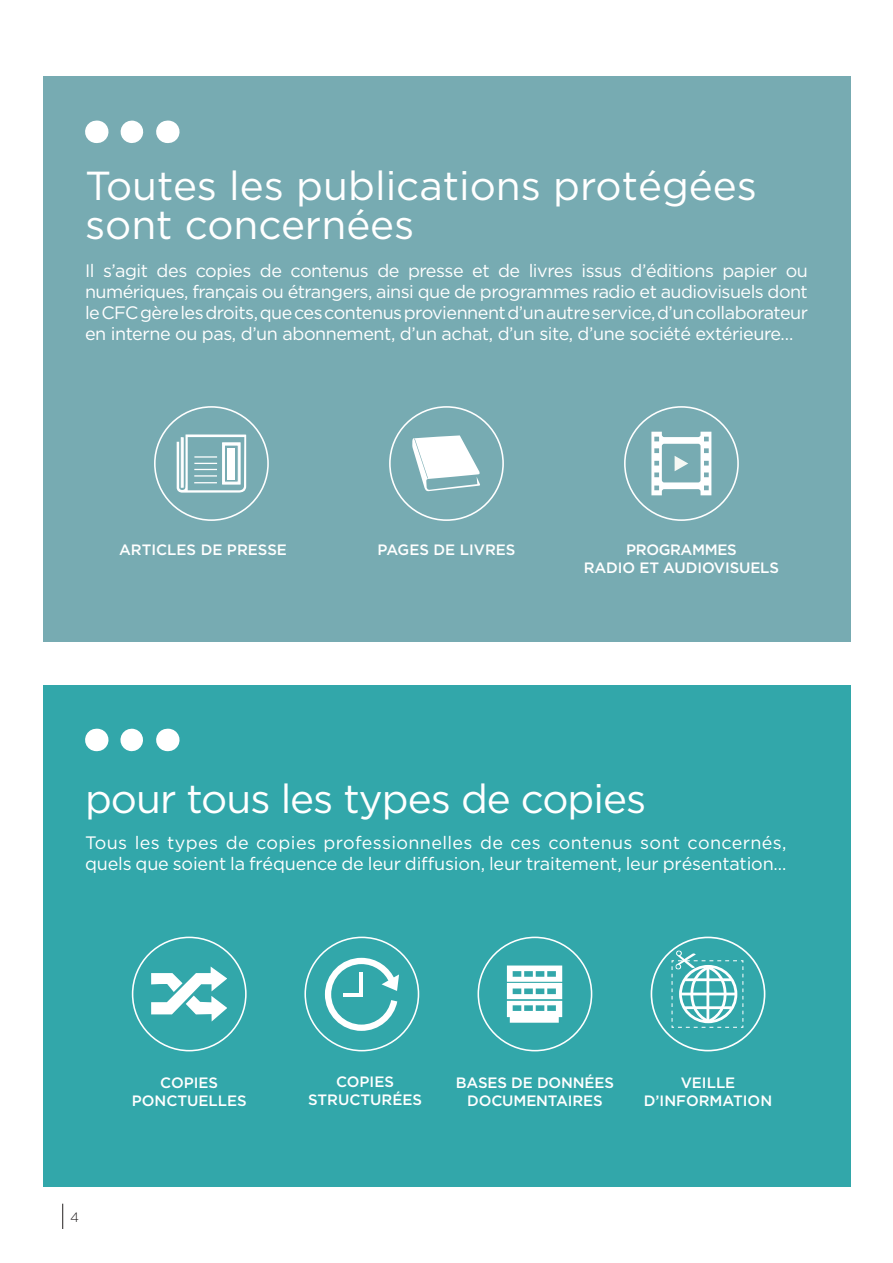
<style>
.page{position:relative;width:893px;height:1263px;background:#fff}
.page>*{position:absolute;margin:0;border:0;box-sizing:border-box;transform-origin:0 0}
.t1{font:40.5px/39px "Gotham";color:#fff}
.t2{font:40.5px "Gotham";letter-spacing:-.025em;color:#fff}
.t3{font:18px/21px "Gotham";letter-spacing:-.01em;color:#fff;text-align:justify}
.t4{font:500 15px/18px "Gotham";color:#fff;text-align:center}
.t5{font:300 13.5px "Gotham";color:#231f20}
</style>
<div class="page">
<svg style="left:62px;top:1204px;width:1px;height:25px"></svg>
<div style="left:43px;top:77px;width:807px;height:565px;background:#77abb2"></div>
<svg style="left:132px;top:121px;width:12px;height:22px"></svg>
<svg style="left:96px;top:121px;width:1px;height:22px"></svg>
<svg style="left:167px;top:121px;width:1px;height:22px"></svg>
<div style="left:624px;top:406px;width:115px;height:115px;border:2px solid #fff;border-radius:50%"></div>
<div style="left:389px;top:406px;width:115px;height:115px;border:2px solid #fff;border-radius:50%"></div>
<div style="left:154px;top:406px;width:115px;height:115px;border:2px solid #fff;border-radius:50%"></div>
<svg style="left:177px;top:434px;width:69px;height:59px"></svg>
<hr style="left:194px;top:456px;width:23px;height:2px;background:#fff">
<div style="left:227px;top:448px;width:8px;height:31px;background:#fff"></div>
<svg style="left:412px;top:435px;width:68px;height:57px"></svg>
<svg style="left:651px;top:432px;width:60px;height:63px"></svg>
<div style="left:43px;top:685px;width:807px;height:501px;background:#32a7aa"></div>
<svg style="left:120px;top:729px;width:12px;height:22px"></svg>
<svg style="left:167px;top:729px;width:1px;height:22px"></svg>
<svg style="left:96px;top:729px;width:1px;height:22px"></svg>
<div style="left:304px;top:936px;width:115px;height:115px;border:2px solid #fff;border-radius:50%"></div>
<div style="left:477px;top:936px;width:115px;height:115px;border:2px solid #fff;border-radius:50%"></div>
<div style="left:132px;top:936px;width:115px;height:115px;border:2px solid #fff;border-radius:50%"></div>
<img style="left:506px;top:965px;width:57px;height:58px">
<svg style="left:325px;top:957px;width:74px;height:74px"></svg>
<svg style="left:152px;top:966px;width:75px;height:55px"></svg>
<svg style="left:671px;top:950px;width:73px;height:78px"></svg>
<div style="left:651px;top:936px;width:114px;height:115px;border:2px solid #fff;border-radius:50%"></div>
<h1 class="t1" style="left:85px;top:165px;width:673px">Toutes les publications protégées sont concernées</h1>
<p class="t3" style="left:85px;top:260px;width:724px">Il s’agit des copies de contenus de presse et de livres issus d’éditions papier ou numériques, français ou étrangers, ainsi que de programmes radio et audiovisuels dont le CFC gère les droits, que ces contenus proviennent d’un autre service, d’un collaborateur en interne ou pas, d’un abonnement, d’un achat, d’un site, d’une société extérieure…</p>
<p class="t4" style="left:119px;top:540px;width:169px">ARTICLES DE PRESSE</p>
<p class="t4" style="left:584px;top:540px;width:197px">PROGRAMMES<br>RADIO ET AUDIOVISUELS</p>
<p class="t4" style="left:377px;top:540px;width:140px">PAGES DE LIVRES</p>
<h1 class="t2" style="left:85px;top:776px;width:563px">pour tous les types de copies</h1>
<p class="t3" style="left:85px;top:832px;width:703px">Tous les types de copies professionnelles de ces contenus sont concernés, quels que soient la fréquence de leur diffusion, leur traitement, leur présentation…</p>
<p class="t5" style="left:70px;top:1209px;width:10px">4</p>
<p class="t4" style="left:132px;top:1073px;width:116px">COPIES<br>PONCTUELLES</p>
<p class="t4" style="left:456px;top:1073px;width:160px">BASES DE DONNÉES<br>DOCUMENTAIRES</p>
<p class="t4" style="left:308px;top:1072px;width:115px">COPIES<br>STRUCTURÉES</p>
<p class="t4" style="left:644px;top:1073px;width:130px">VEILLE<br>D’INFORMATION</p>
</div>
